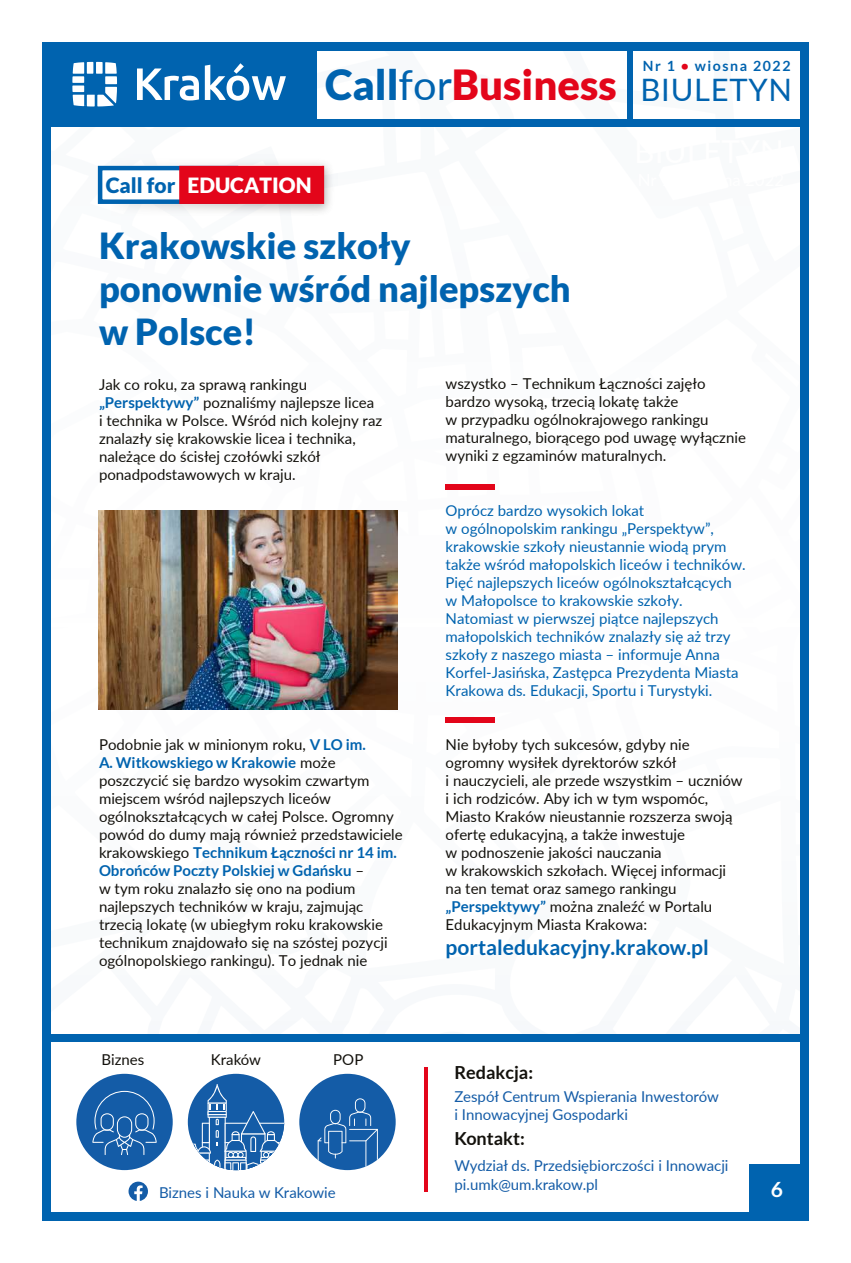
<style>
.page{position:relative;width:851px;height:1263px;background:#fff}
.page>*{position:absolute;margin:0;border:0;box-sizing:border-box;transform-origin:0 0}
.t1{font:900 41.55px "Lato";color:#e3051a}
.t2{font:900 36px/43.2px "Lato";color:#0063af}
.t3{font:700 21px "Lato";color:#0063af}
.t4{font:900 21px "Lato";color:#fff}
.t5{font:700 21px "Lato";color:#fff}
.t6{font:700 18px "Lato";color:#13110c}
.t7{font:15px/18px "Lato";color:#13110c}
.t8{font:15px/18px "Lato";color:#0063af}
.t9{font:15px/18px "Lato";color:#145ca7}
.t10{font:700 14.1px "Lato";letter-spacing:.11em;color:#0063af}
.s1{color:#e3051a}
.s2{color:#0063af}
.s3{font-weight:400;color:#0063af}
.s4{font-weight:400;font-size:30.9px;color:#0063af}
.s5{font-weight:700;color:#0063af}
</style>
<div class="page">
<div style="left:0;top:0;width:850px;height:1263px;background:linear-gradient(to right,#fff,#fdfefe)"></div>
<div style="left:42px;top:45px;width:758px;height:1167px;background:#fff"></div>
<div style="left:42px;top:42px;width:274px;height:84px;background:#0063af"></div>
<svg style="left:72px;top:62px;width:45px;height:45px"></svg>
<svg style="left:137px;top:63px;width:149px;height:38px"></svg>
<div style="left:42px;top:42px;width:766px;height:9px;background:#0063af"></div>
<div style="left:42px;top:42px;width:9px;height:1179px;background:#0063af"></div>
<div style="left:800px;top:42px;width:8px;height:1175px;background:#0063af"></div>
<div style="left:42px;top:1212px;width:766px;height:9px;background:#0063af"></div>
<div style="left:749px;top:1164px;width:57px;height:54px;background:#0063af"></div>
<div style="left:627px;top:43px;width:5px;height:80px;background:#0063af"></div>
<div style="left:42px;top:119px;width:764px;height:7px;background:#0063af"></div>
<div style="left:42px;top:1035px;width:764px;height:7px;background:#0063af"></div>
<hr style="left:424px;top:1067px;width:4px;height:125px;background:#e3051a">
<div style="left:299px;top:1074px;width:96px;height:96px;background:#145ca7;border-radius:50%"></div>
<hr style="left:365px;top:1140px;width:1px;height:30px;background:#fff">
<hr style="left:377px;top:1129px;width:1px;height:41px;background:#fff">
<hr style="left:317px;top:1140px;width:1px;height:30px;background:#fff">
<svg style="left:317px;top:1098px;width:61px;height:60px"></svg>
<div style="left:188px;top:1074px;width:96px;height:96px;background:#145ca7;border-radius:50%"></div>
<svg style="left:189px;top:1084px;width:95px;height:86px"></svg>
<div style="left:76px;top:1074px;width:97px;height:96px;background:#145ca7;border-radius:50%"></div>
<svg style="left:92px;top:1091px;width:65px;height:64px"></svg>
<svg style="left:128px;top:1181px;width:20px;height:20px"></svg>
<img style="left:97px;top:159px;width:236px;height:55px">
<div style="left:100px;top:168px;width:136px;height:34px;background:#fff"></div>
<div style="left:98px;top:166px;width:140px;height:38px;border:4px solid #0063af"></div>
<div style="left:181px;top:168px;width:141px;height:34px;background:#e3051a"></div>
<div style="left:179px;top:166px;width:145px;height:38px;border:4px solid #e3051a"></div>
<img style="left:98px;top:510px;width:300px;height:200px">
<div style="left:445px;top:484px;width:50px;height:5px;background:#e3051a"></div>
<div style="left:445px;top:717px;width:50px;height:6px;background:#e3051a"></div>
<p class="t10" style="left:642px;top:58px;width:149px">Nr 1 <span class="s1">•</span> wiosna 2022</p>
<h1 class="t1" style="left:325px;top:61px;width:468px"><span class="s2">Call</span><span class="s3">for</span>Business <span class="s4">BIULETYN</span></h1>
<h3 class="t4" style="left:106px;top:173px;width:207px"><span class="s2">Call for</span> EDUCATION</h3>
<h2 class="t2" style="left:99px;top:223px;width:473px">Krakowskie szkoły ponownie wśród najlepszych w Polsce!</h2>
<p class="t7" style="left:99px;top:375px;width:285px">Jak co roku, za sprawą rankingu <span class="s5">„Perspektywy”</span> poznaliśmy najlepsze licea<br>i technika w Polsce. Wśród nich kolejny raz znalazły się krakowskie licea i technika, należące do ścisłej czołówki szkół ponadpodstawowych w kraju.</p>
<p class="t7" style="left:445px;top:374px;width:302px">wszystko – Technikum Łączności zajęło bardzo wysoką, trzecią lokatę także<br>w przypadku ogólnokrajowego rankingu maturalnego, biorącego pod uwagę wyłącznie wyniki z egzaminów maturalnych.</p>
<p class="t7" style="left:99px;top:735px;width:305px">Podobnie jak w minionym roku, <span class="s5">V LO im.<br>A. Witkowskiego w Krakowie</span> może poszczycić się bardzo wysokim czwartym miejscem wśród najlepszych liceów ogólnokształcących w całej Polsce. Ogromny powód do dumy mają również przedstawiciele krakowskiego <span class="s5">Technikum Łączności nr 14 im.<br>Obrońców Poczty Polskiej w Gdańsku</span> –<br>w tym roku znalazło się ono na podium najlepszych techników w kraju, zajmując trzecią lokatę (w ubiegłym roku krakowskie technikum znajdowało się na szóstej pozycji ogólnopolskiego rankingu). To jednak nie</p>
<p class="t7" style="left:102px;top:1050px;width:44px">Biznes</p>
<p class="t7" style="left:211px;top:1050px;width:52px">Kraków</p>
<p class="t7" style="left:333px;top:1050px;width:31px">POP</p>
<p class="t9" style="left:159px;top:1182px;width:178px">Biznes i Nauka w Krakowie</p>
<p class="t8" style="left:445px;top:500px;width:301px">Oprócz bardzo wysokich lokat<br>w ogólnopolskim rankingu „Perspektyw”, krakowskie szkoły nieustannie wiodą prym także wśród małopolskich liceów i techników.<br>Pięć najlepszych liceów ogólnokształcących w Małopolsce to krakowskie szkoły.<br>Natomiast w pierwszej piątce najlepszych małopolskich techników znalazły się aż trzy szkoły z naszego miasta – informuje Anna Korfel-Jasińska, Zastępca Prezydenta Miasta Krakowa ds. Edukacji, Sportu i Turystyki.</p>
<p class="t7" style="left:445px;top:734px;width:298px">Nie byłoby tych sukcesów, gdyby nie ogromny wysiłek dyrektorów szkół<br>i nauczycieli, ale przede wszystkim – uczniów i ich rodziców. Aby ich w tym wspomóc, Miasto Kraków nieustannie rozszerza swoją ofertę edukacyjną, a także inwestuje<br>w podnoszenie jakości nauczania<br>w krakowskich szkołach. Więcej informacji na ten temat oraz samego rankingu <span class="s5">„Perspektywy”</span> można znaleźć w Portalu Edukacyjnym Miasta Krakowa:</p>
<h3 class="t3" style="left:445px;top:935px;width:265px">portaledukacyjny.krakow.pl</h3>
<p class="t6" style="left:454px;top:1062px;width:80px">Redakcja:</p>
<p class="t9" style="left:454px;top:1086px;width:266px">Zespół Centrum Wspierania Inwestorów i Innowacyjnej Gospodarki</p>
<p class="t6" style="left:454px;top:1128px;width:72px">Kontakt:</p>
<p class="t9" style="left:454px;top:1155px;width:275px;line-height:19.5px">Wydział ds. Przedsiębiorczości i Innowacji pi.umk@um.krakow.pl</p>
<h3 class="t5" style="left:770px;top:1177px;width:14px">6</h3>
</div>
